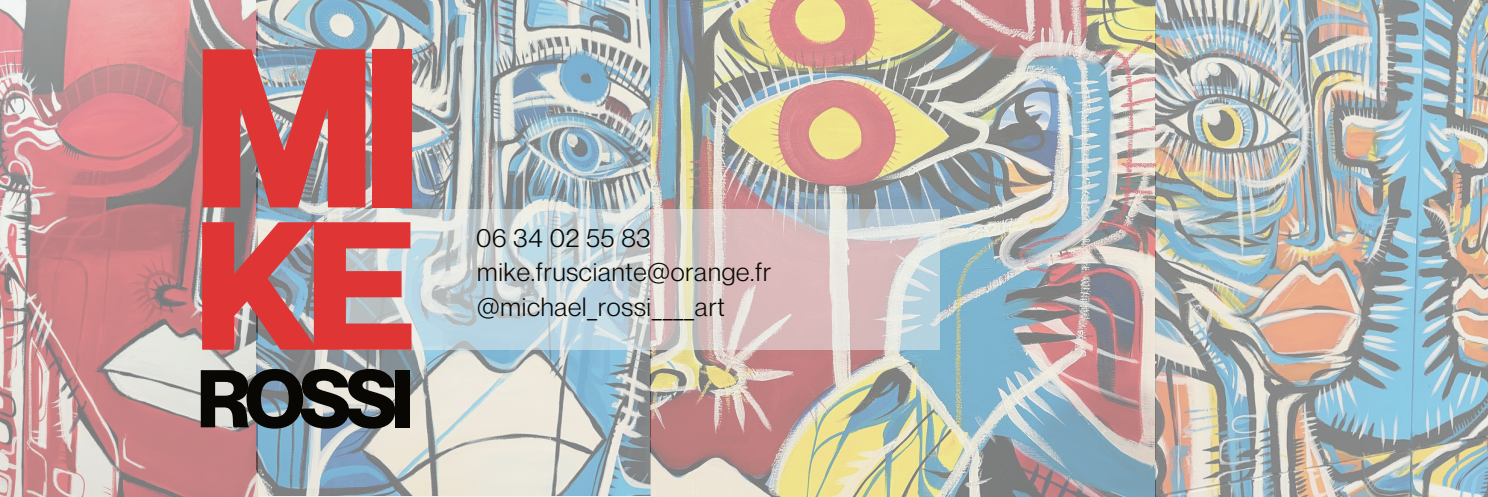
<style>
.page{position:relative;width:1488px;height:497px;background:#fff}
.page>*{position:absolute;margin:0;border:0;box-sizing:border-box;transform-origin:0 0}
.t1{font:700 221px "Neue Montreal";color:#e03535}
.t2{font:700 178.25px "Neue Montreal";color:#e03535}
.t3{font:700 80px "Neue Montreal";letter-spacing:-.07em;color:#080704}
.t4{font:25.75px/34.2px "Neue Montreal";letter-spacing:.03em;color:#080704}
</style>
<div class="page">
<img style="left:0;top:0;width:1487px;height:497px">
<svg style="left:340px;top:209px;width:600px;height:140px;background:#d0cfd1"></svg>
<h1 class="t1" style="left:192px;top:-53px;width:232px">MI</h1>
<h2 class="t2" style="left:193px;top:139px;width:225px">KE</h2>
<p class="t4" style="left:476px;top:218px;width:296px">06 34 02 55 83 mike.frusciante@orange.fr @michael_rossi____art</p>
<h3 class="t3" style="left:197px;top:333px;width:218px">ROSSI</h3>
</div>
